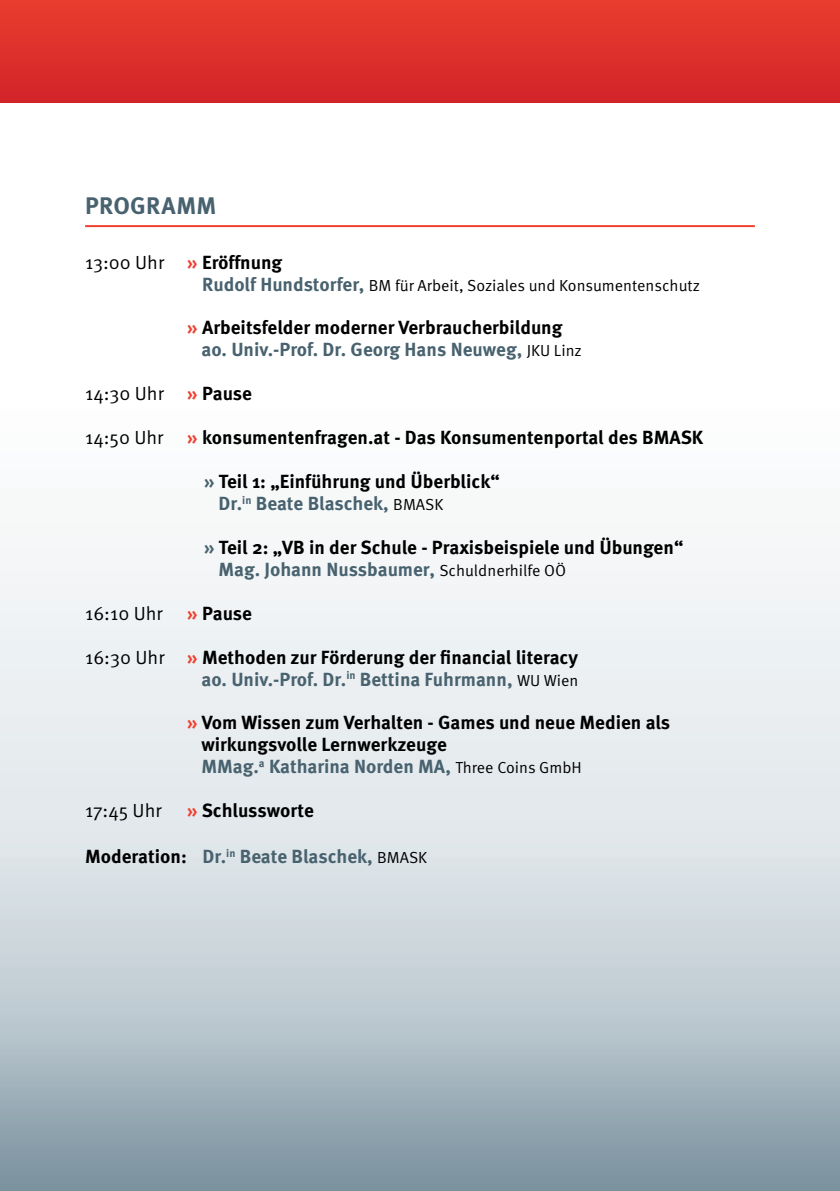
<style>
.page{position:relative;width:840px;height:1191px;background:#fff}
.page>*{position:absolute;margin:0;border:0;box-sizing:border-box;transform-origin:0 0}
.zwiti_unterstrichen{font:700 24px "Meta OT";letter-spacing:.01em;color:#48626f}
.programmtext{font:700 19px/22px "Meta OT";color:#000}
.programmtext-2{font:700 19px "Meta OT";color:#48626f}
.programmtext-3{font:19px "Meta OT";color:#000}
.programmtext-4{font:16px "Meta OT";color:#000}
.s1{font-weight:400}
.s2{color:#ef4130}
.s3{font-weight:700;font-size:19px;color:#48626f}
.s4{font-weight:400;font-size:16px;color:#000}
.s5{font-weight:700;color:#ef4130}
.s6{font-weight:700}
.s7{color:#48626f}
.s8{color:#000}
</style>
<div class="page">
<img style="left:0;top:102px;width:839px;height:1089px">
<div style="left:0;top:0;width:839px;height:102px;background:#de312b"></div>
<hr style="left:85px;top:225px;width:669px;height:2px;background:#ef4130">
<p class="zwiti_unterstrichen" style="left:85px;top:191px;width:133px">PROGRAMM</p>
<p class="programmtext" style="left:85px;top:252px;width:198px"><span class="s1">13:00 Uhr</span> <span class="s2">»</span> Eröffnung</p>
<p class="programmtext-4" style="left:202px;top:276px;width:499px"><span class="s3">Rudolf Hundstorfer,</span> BM für Arbeit, Soziales und Konsumentenschutz</p>
<p class="programmtext" style="left:187px;top:317px;width:376px"><span class="s2">»</span> Arbeitsfelder moderner Verbraucherbildung</p>
<p class="programmtext-2" style="left:201px;top:338px;width:382px">ao. Univ.-Prof. Dr. Georg Hans Neuweg, <span class="s4">JKU Linz</span></p>
<p class="programmtext-3" style="left:85px;top:383px;width:168px">14:30 Uhr <span class="s5">»</span> <span class="s6">Pause</span></p>
<p class="programmtext-3" style="left:85px;top:427px;width:80px">14:50 Uhr</p>
<p class="programmtext" style="left:187px;top:427px;width:517px"><span class="s2">»</span> konsumentenfragen.at - Das Konsumentenportal des BMASK</p>
<p class="programmtext" style="left:204px;top:470px;width:297px"><span class="s7">»</span> Teil 1: „Einführung und Überblick“</p>
<p class="programmtext-2" style="left:218px;top:492px;width:226px">Dr.<sup>in</sup> Beate Blaschek, <span class="s4">BMASK</span></p>
<p class="programmtext" style="left:204px;top:536px;width:480px"><span class="s7">»</span> Teil 2: „VB in der Schule - Praxisbeispiele und Übungen“</p>
<p class="programmtext-2" style="left:218px;top:558px;width:349px">Mag. Johann Nussbaumer, <span class="s4">Schuldnerhilfe OÖ</span></p>
<p class="programmtext-3" style="left:85px;top:602px;width:79px">16:10 Uhr</p>
<p class="programmtext" style="left:187px;top:603px;width:66px"><span class="s2">»</span> Pause</p>
<p class="programmtext" style="left:85px;top:646px;width:494px"><span class="s1">16:30 Uhr</span> <span class="s2">»</span> Methoden zur Förderung der financial literacy</p>
<p class="programmtext-2" style="left:201px;top:668px;width:378px">ao. Univ.-Prof. Dr.<sup>in</sup> Bettina Fuhrmann, <span class="s4">WU Wien</span></p>
<p class="programmtext" style="left:201px;top:712px;width:470px;text-indent:-14px"><span class="s2">»</span> Vom Wissen zum Verhalten - Games und neue Medien als wirkungsvolle Lernwerkzeuge</p>
<p class="programmtext-2" style="left:201px;top:755px;width:381px">MMag.<sup>a</sup> Katharina Norden MA, <span class="s4">Three Coins GmbH</span></p>
<p class="programmtext-3" style="left:85px;top:799px;width:78px">17:45 Uhr</p>
<p class="programmtext" style="left:187px;top:800px;width:128px"><span class="s2">»</span> Schlussworte</p>
<p class="programmtext-2" style="left:85px;top:845px;width:343px"><span class="s8">Moderation:</span> Dr.<sup>in</sup> Beate Blaschek, <span class="s4">BMASK</span></p>
</div>
